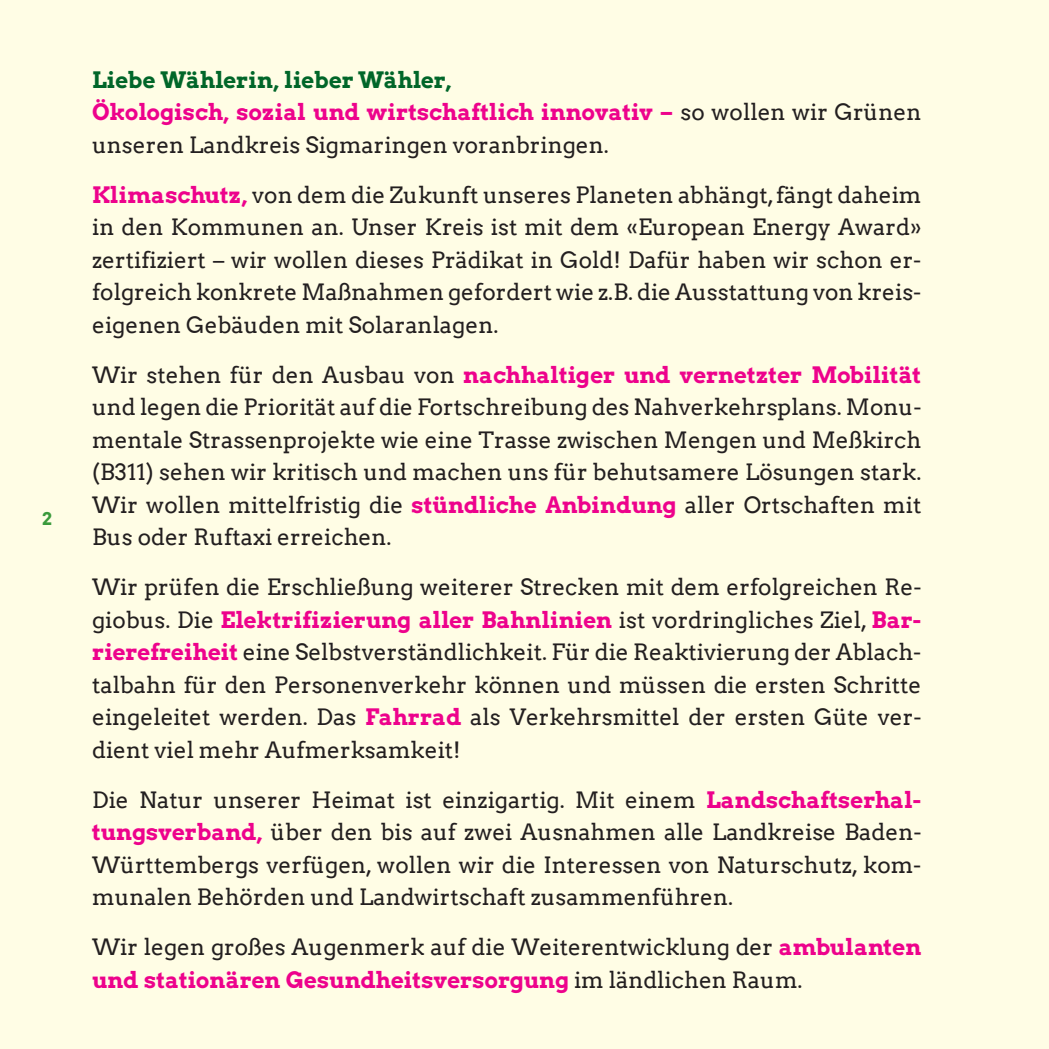
<style>
.page{position:relative;width:1049px;height:1049px;background:#fffde5}
.page>*{position:absolute;margin:0;border:0;box-sizing:border-box;transform-origin:0 0}
.t1{font:22.5px/32.5px "Arvo";color:#231f20;text-align:justify}
.t2{font:22.5px/32.5px "Arvo Gruen";color:#ed028c}
.t3{font:17.5px "Arvo Gruen";color:#3a9a3b}
.s1{color:#016629}
.s2{font-family:"Arvo";color:#231f20}
.s3{font-family:"Arvo Gruen";color:#ed028c}
</style>
<div class="page">
<p class="t3" style="left:42px;top:506px;width:12px">2</p>
<p class="t2" style="left:92px;top:63px;width:831px"><span class="s1">Liebe Wählerin, lieber Wähler,<br></span>Ökologisch, sozial und wirtschaftlich innovativ – <span class="s2">so wollen wir Grünen</span></p>
<p class="t1" style="left:92px;top:129px;width:518px">unseren Landkreis Sigmaringen voranbringen.</p>
<p class="t1" style="left:92px;top:179px;width:831px"><span class="s3">Klimaschutz,</span> von dem die Zukunft unseres Planeten abhängt, fängt daheim in den Kommunen an. Unser Kreis ist mit dem «European Energy Award» zertifiziert – wir wollen dieses Prädikat in Gold! Dafür haben wir schon er&shy;folgreich konkrete Maßnahmen gefordert wie z.B. die Ausstattung von kreis&shy;eigenen Gebäuden mit Solaranlagen.</p>
<p class="t2" style="left:92px;top:358px;width:831px"><span class="s2">Wir stehen für den Ausbau von</span> nachhaltiger und vernetzter Mobilität</p>
<p class="t1" style="left:92px;top:391px;width:831px">und legen die Priorität auf die Fortschreibung des Nahverkehrsplans. Monu&shy;mentale Strassenprojekte wie eine Trasse zwischen Mengen und Meßkirch (B311) sehen wir kritisch und machen uns für behutsamere Lösungen stark.<br>Wir wollen mittelfristig die <span class="s3">stündliche Anbindung</span> aller Ortschaften mit Bus oder Ruftaxi erreichen.</p>
<p class="t1" style="left:92px;top:571px;width:831px">Wir prüfen die Erschließung weiterer Strecken mit dem erfolgreichen Re-</p>
<p class="t2" style="left:92px;top:602px;width:831px"><span class="s2">giobus. Die</span> Elektrifizierung aller Bahnlinien <span class="s2">ist vordringliches Ziel,</span> Bar-</p>
<p class="t1" style="left:92px;top:636px;width:831px"><span class="s3">rierefreiheit</span> eine Selbstverständlichkeit. Für die Reaktivierung der Ablach&shy;talbahn für den Personenverkehr können und müssen die ersten Schritte eingeleitet werden. Das <span class="s3">Fahrrad</span> als Verkehrsmittel der ersten Güte ver&shy;dient viel mehr Aufmerksamkeit!</p>
<p class="t1" style="left:92px;top:783px;width:831px">Die Natur unserer Heimat ist einzigartig. Mit einem <span class="s3">Landschaftserhal&shy;tungsverband,</span> über den bis auf zwei Ausnahmen alle Landkreise Baden-Württembergs verfügen, wollen wir die Interessen von Naturschutz, kom&shy;munalen Behörden und Landwirtschaft zusammenführen.</p>
<p class="t1" style="left:92px;top:931px;width:831px">Wir legen großes Augenmerk auf die Weiterentwicklung der <span class="s3">ambulanten</span></p>
<p class="t2" style="left:92px;top:962px;width:712px">und stationären Gesundheitsversorgung <span class="s2">im ländlichen Raum.</span></p>
</div>
